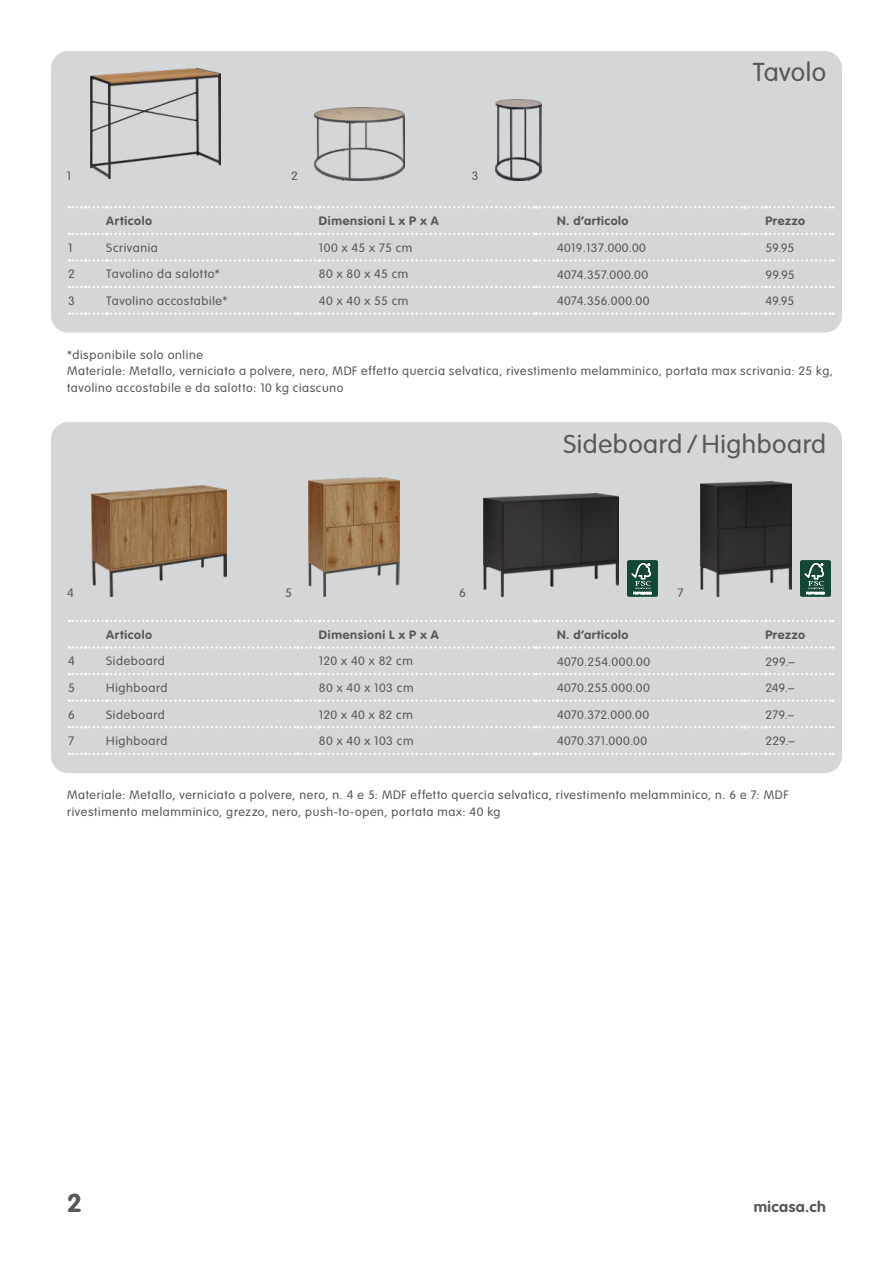
<style>
.page{position:relative;width:893px;height:1263px;background:#fff}
.page>*{position:absolute;margin:0;border:0;box-sizing:border-box;transform-origin:0 0}
.t1{font:300 25.5px "VAG Rounded Std";letter-spacing:.02em;color:#57585a;scale:1.05 1}
.t2{font:700 25.5px "VAG Rounded Std";color:#57585a;scale:1.05 1}
.t3{font:700 15px "VAG Rounded Std";letter-spacing:.03em;color:#57585a;scale:1.05 1}
.t4{font:300 12px/16.5px "VAG Rounded Std";letter-spacing:.05em;color:#57585a;scale:1.05 1}
.t5{font:300 12px/16.5px "VAG Rounded Std";letter-spacing:.05em;color:#57585a;scale:1.04 1}
.t6{font:700 12px "VAG Rounded Std";letter-spacing:.045em;color:#57585a;scale:1.05 1}
.t7{font:300 12px "VAG Rounded Std";letter-spacing:.02em;color:#57585a;scale:1.05 1}
.t8{font:300 12px "VAG Rounded Std";letter-spacing:.025em;color:#57585a;scale:1.05 1}
.t9{font:300 12px "VAG Rounded Std";letter-spacing:.03em;color:#57585a;scale:1.05 1}
</style>
<div class="page">
<div style="left:51px;top:51px;width:791px;height:282px;background:#d5d6d8;border-radius:17px"></div>
<svg style="left:69px;top:233px;width:764px;height:2px"></svg>
<svg style="left:69px;top:259px;width:764px;height:3px"></svg>
<svg style="left:69px;top:286px;width:764px;height:2px"></svg>
<svg style="left:69px;top:312px;width:764px;height:3px"></svg>
<svg style="left:69px;top:206px;width:764px;height:2px"></svg>
<div style="left:51px;top:422px;width:791px;height:351px;background:#d5d6d8;border-radius:17px"></div>
<svg style="left:69px;top:646px;width:764px;height:3px"></svg>
<svg style="left:69px;top:673px;width:764px;height:2px"></svg>
<svg style="left:69px;top:699px;width:764px;height:3px"></svg>
<svg style="left:69px;top:726px;width:764px;height:2px"></svg>
<svg style="left:69px;top:753px;width:764px;height:2px"></svg>
<svg style="left:69px;top:620px;width:764px;height:2px"></svg>
<img style="left:91px;top:486px;width:136px;height:110px">
<img style="left:308px;top:478px;width:92px;height:118px">
<img style="left:315px;top:107px;width:89px;height:73px">
<img style="left:495px;top:99px;width:47px;height:81px">
<img style="left:90px;top:69px;width:131px;height:109px">
<img style="left:483px;top:493px;width:136px;height:103px">
<img style="left:700px;top:481px;width:92px;height:115px">
<div style="left:627px;top:560px;width:31px;height:36px;background:#144737;border-radius:2px"></div>
<div style="left:627px;top:560px;width:31px;height:36px;border:1px solid #144737;border-radius:2px"></div>
<svg style="left:631px;top:563px;width:21px;height:31px"></svg>
<div style="left:800px;top:560px;width:31px;height:36px;background:#144737;border-radius:2px"></div>
<div style="left:800px;top:560px;width:31px;height:36px;border:1px solid #144737;border-radius:2px"></div>
<svg style="left:804px;top:563px;width:21px;height:31px"></svg>
<p class="t4" style="left:67px;top:168px;width:6px">1</p>
<p class="t4" style="left:291px;top:168px;width:8px">2</p>
<p class="t4" style="left:472px;top:168px;width:8px">3</p>
<h1 class="t1" style="left:753px;top:58px;width:71px">Tavolo</h1>
<p class="t6" style="left:106px;top:214px;width:45px">Articolo</p>
<p class="t6" style="left:319px;top:214px;width:116px">Dimensioni L x P x A</p>
<p class="t6" style="left:557px;top:214px;width:69px">N. d’articolo</p>
<p class="t6" style="left:765px;top:214px;width:39px">Prezzo</p>
<p class="t4" style="left:68px;top:240px;width:6px">1</p>
<p class="t4" style="left:106px;top:240px;width:51px">Scrivania</p>
<p class="t4" style="left:319px;top:240px;width:91px">100 x 45 x 75 cm</p>
<p class="t7" style="left:557px;top:241px;width:86px">4019.137.000.00</p>
<p class="t4" style="left:765px;top:240px;width:29px">59.95</p>
<p class="t4" style="left:68px;top:266px;width:8px">2</p>
<p class="t4" style="left:106px;top:266px;width:110px">Tavolino da salotto*</p>
<p class="t4" style="left:319px;top:266px;width:87px">80 x 80 x 45 cm</p>
<p class="t8" style="left:557px;top:267px;width:88px">4074.357.000.00</p>
<p class="t4" style="left:765px;top:266px;width:29px">99.95</p>
<p class="t4" style="left:68px;top:293px;width:8px">3</p>
<p class="t4" style="left:106px;top:293px;width:117px">Tavolino accostabile*</p>
<p class="t4" style="left:319px;top:293px;width:87px">40 x 40 x 55 cm</p>
<p class="t7" style="left:557px;top:294px;width:90px">4074.356.000.00</p>
<p class="t4" style="left:765px;top:293px;width:29px">49.95</p>
<p class="t4" style="left:67px;top:347px;width:731px">*disponibile solo online<br>Materiale: Metallo, verniciato a polvere, nero, MDF effetto quercia selvatica, rivestimento melamminico, portata max scrivania: 25 kg, tavolino accostabile e da salotto: 10 kg ciascuno</p>
<p class="t4" style="left:67px;top:585px;width:8px">4</p>
<p class="t4" style="left:285px;top:585px;width:8px">5</p>
<h1 class="t1" style="left:564px;top:429px;width:252px">Sideboard /Highboard</h1>
<p class="t4" style="left:459px;top:585px;width:8px">6</p>
<p class="t4" style="left:677px;top:585px;width:8px">7</p>
<p class="t6" style="left:106px;top:627px;width:45px">Articolo</p>
<p class="t6" style="left:319px;top:627px;width:116px">Dimensioni L x P x A</p>
<p class="t6" style="left:557px;top:627px;width:69px">N. d’articolo</p>
<p class="t6" style="left:765px;top:627px;width:39px">Prezzo</p>
<p class="t4" style="left:68px;top:653px;width:8px">4</p>
<p class="t4" style="left:106px;top:653px;width:57px">Sideboard</p>
<p class="t4" style="left:319px;top:653px;width:91px">120 x 40 x 82 cm</p>
<p class="t9" style="left:557px;top:654px;width:90px">4070.254.000.00</p>
<p class="t4" style="left:765px;top:653px;width:30px">299.–</p>
<p class="t4" style="left:68px;top:680px;width:8px">5</p>
<p class="t4" style="left:106px;top:680px;width:60px">Highboard</p>
<p class="t4" style="left:319px;top:680px;width:92px">80 x 40 x 103 cm</p>
<p class="t7" style="left:557px;top:681px;width:90px">4070.255.000.00</p>
<p class="t4" style="left:765px;top:680px;width:29px">249.–</p>
<p class="t4" style="left:68px;top:706px;width:8px">6</p>
<p class="t4" style="left:106px;top:706px;width:57px">Sideboard</p>
<p class="t4" style="left:319px;top:706px;width:91px">120 x 40 x 82 cm</p>
<p class="t7" style="left:557px;top:708px;width:89px">4070.372.000.00</p>
<p class="t4" style="left:765px;top:707px;width:29px">279.–</p>
<p class="t4" style="left:68px;top:733px;width:8px">7</p>
<p class="t4" style="left:106px;top:733px;width:60px">Highboard</p>
<p class="t4" style="left:319px;top:733px;width:92px">80 x 40 x 103 cm</p>
<p class="t4" style="left:557px;top:733px;width:87px">4070.371.000.00</p>
<p class="t4" style="left:765px;top:733px;width:30px">229.–</p>
<p class="t5" style="left:67px;top:787px;width:695px">Materiale: Metallo, verniciato a polvere, nero, n. 4 e 5: MDF effetto quercia selvatica, rivestimento melamminico, n. 6 e 7: MDF rivestimento melamminico, grezzo, nero, push-to-open, portata max: 40 kg</p>
<h1 class="t2" style="left:67px;top:1188px;width:16px">2</h1>
<p class="t3" style="left:754px;top:1198px;width:70px">micasa.ch</p>
</div>
